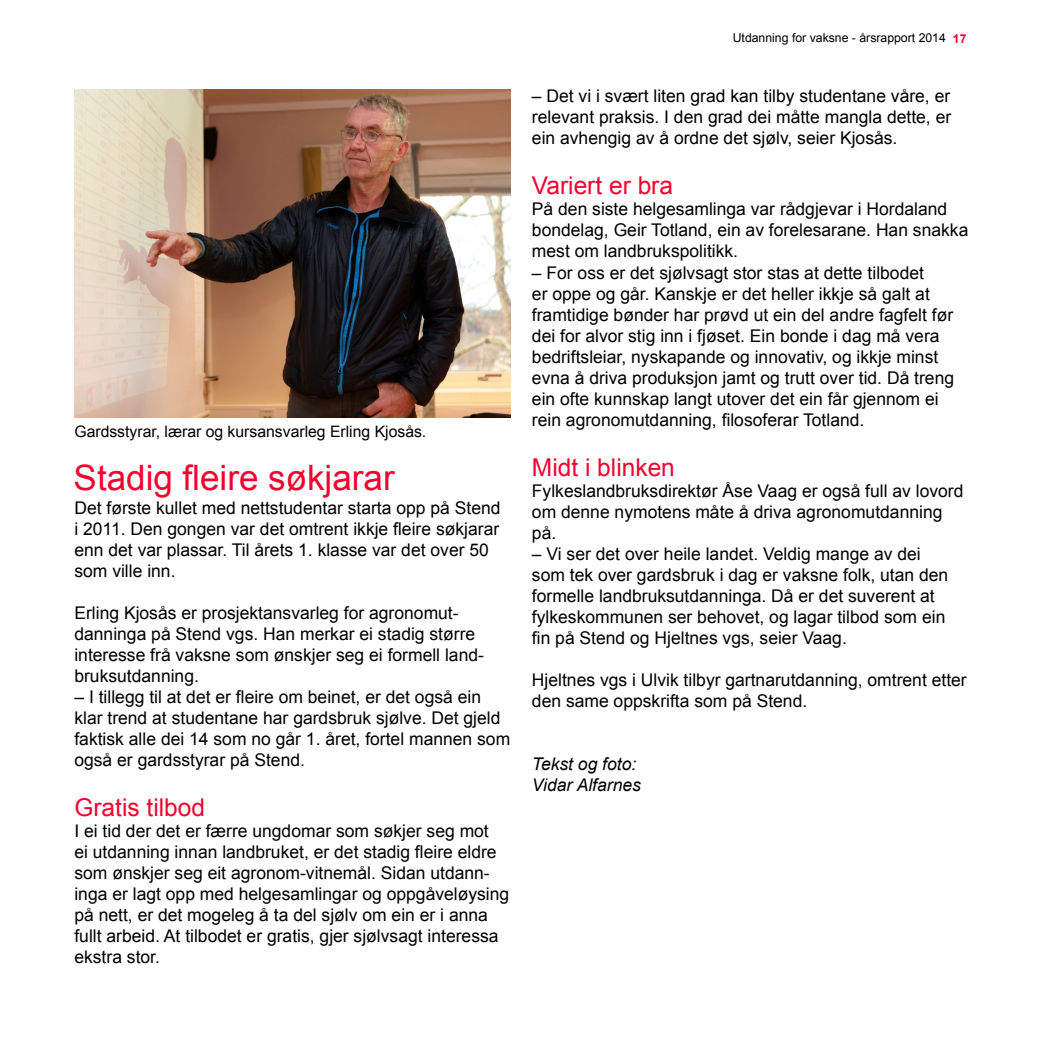
<style>
.page{position:relative;width:1042px;height:1042px;background:#fff}
.page>*{position:absolute;margin:0;border:0;box-sizing:border-box;transform-origin:0 0}
.t1{font:35px "Arial";color:#f5002f}
.t2{font:24.5px "Arial";color:#f5002f}
.t3{font:17.5px/21px "Arial";color:#000}
.t4{font:italic 17.5px/21px "Arial";color:#000}
.t5{font:15.75px "Arial";color:#000}
.t6{font:12.25px "Arial";color:#000}
.s1{font-weight:700;color:#f5002f}
</style>
<div class="page">
<img style="left:74px;top:89px;width:436px;height:329px">
<p class="t5" style="left:74px;top:421px;width:353px">Gardsstyrar, lærar og kursansvarleg Erling Kjosås.</p>
<h1 class="t1" style="left:74px;top:454px;width:322px">Stadig fleire søkjarar</h1>
<p class="t3" style="left:74px;top:497px;width:428px">Det første kullet med nettstudentar starta opp på Stend i 2011. Den gongen var det omtrent ikkje fleire søkjarar enn det var plassar. Til årets 1. klasse var det over 50 som ville inn.</p>
<p class="t3" style="left:74px;top:602px;width:411px">Erling Kjosås er prosjektansvarleg for agronomut&shy;danninga på Stend vgs. Han merkar ei stadig større interesse frå vaksne som ønskjer seg ei formell land&shy;bruksutdanning.</p>
<p class="t3" style="left:74px;top:686px;width:437px">– I tillegg til at det er fleire om beinet, er det også ein klar trend at studentane har gardsbruk sjølve. Det gjeld faktisk alle dei 14 som no går 1. året, fortel mannen som også er gardsstyrar på Stend.</p>
<h2 class="t2" style="left:74px;top:792px;width:132px">Gratis tilbod</h2>
<p class="t3" style="left:74px;top:821px;width:436px">I ei tid der det er færre ungdomar som søkjer seg mot<br>ei utdanning innan landbruket, er det stadig fleire eldre som ønskjer seg eit agronom-vitnemål. Sidan utdann&shy;inga er lagt opp med helgesamlingar og oppgåveløysing på nett, er det mogeleg å ta del sjølv om ein er i anna fullt arbeid. At tilbodet er gratis, gjer sjølvsagt interessa ekstra stor.</p>
<p class="t6" style="left:733px;top:30px;width:235px">Utdanning for vaksne - årsrapport 2014 <span class="s1">17</span></p>
<p class="t3" style="left:532px;top:86px;width:421px;text-align:justify">– Det vi i svært liten grad kan tilby studentane våre, er relevant praksis. I den grad dei måtte mangla dette, er ein avhengig av å ordne det sjølv, seier Kjosås.</p>
<h2 class="t2" style="left:532px;top:170px;width:143px">Variert er bra</h2>
<p class="t3" style="left:532px;top:199px;width:438px">På den siste helgesamlinga var rådgjevar i Hordaland bondelag, Geir Totland, ein av forelesarane. Han snakka mest om landbrukspolitikk.</p>
<p class="t3" style="left:532px;top:262px;width:424px">– For oss er det sjølvsagt stor stas at dette tilbodet<br>er oppe og går. Kanskje er det heller ikkje så galt at framtidige bønder har prøvd ut ein del andre fagfelt før dei for alvor stig inn i fjøset. Ein bonde i dag må vera bedriftsleiar, nyskapande og innovativ, og ikkje minst evna å driva produksjon jamt og trutt over tid. Då treng ein ofte kunnskap langt utover det ein får gjennom ei rein agronomutdanning, filosoferar Totland.</p>
<h2 class="t2" style="left:532px;top:451px;width:144px">Midt i blinken</h2>
<p class="t3" style="left:532px;top:480px;width:433px">Fylkeslandbruksdirektør Åse Vaag er også full av lovord om denne nymotens måte å driva agronomutdanning på.</p>
<p class="t3" style="left:532px;top:543px;width:418px">– Vi ser det over heile landet. Veldig mange av dei som tek over gardsbruk i dag er vaksne folk, utan den formelle landbruksutdanninga. Då er det suverent at fylkeskommunen ser behovet, og lagar tilbod som ein fin på Stend og Hjeltnes vgs, seier Vaag.</p>
<p class="t3" style="left:532px;top:669px;width:436px">Hjeltnes vgs i Ulvik tilbyr gartnarutdanning, omtrent etter den same oppskrifta som på Stend.</p>
<p class="t4" style="left:532px;top:753px;width:110px">Tekst og foto:<br>Vidar Alfarnes</p>
</div>
